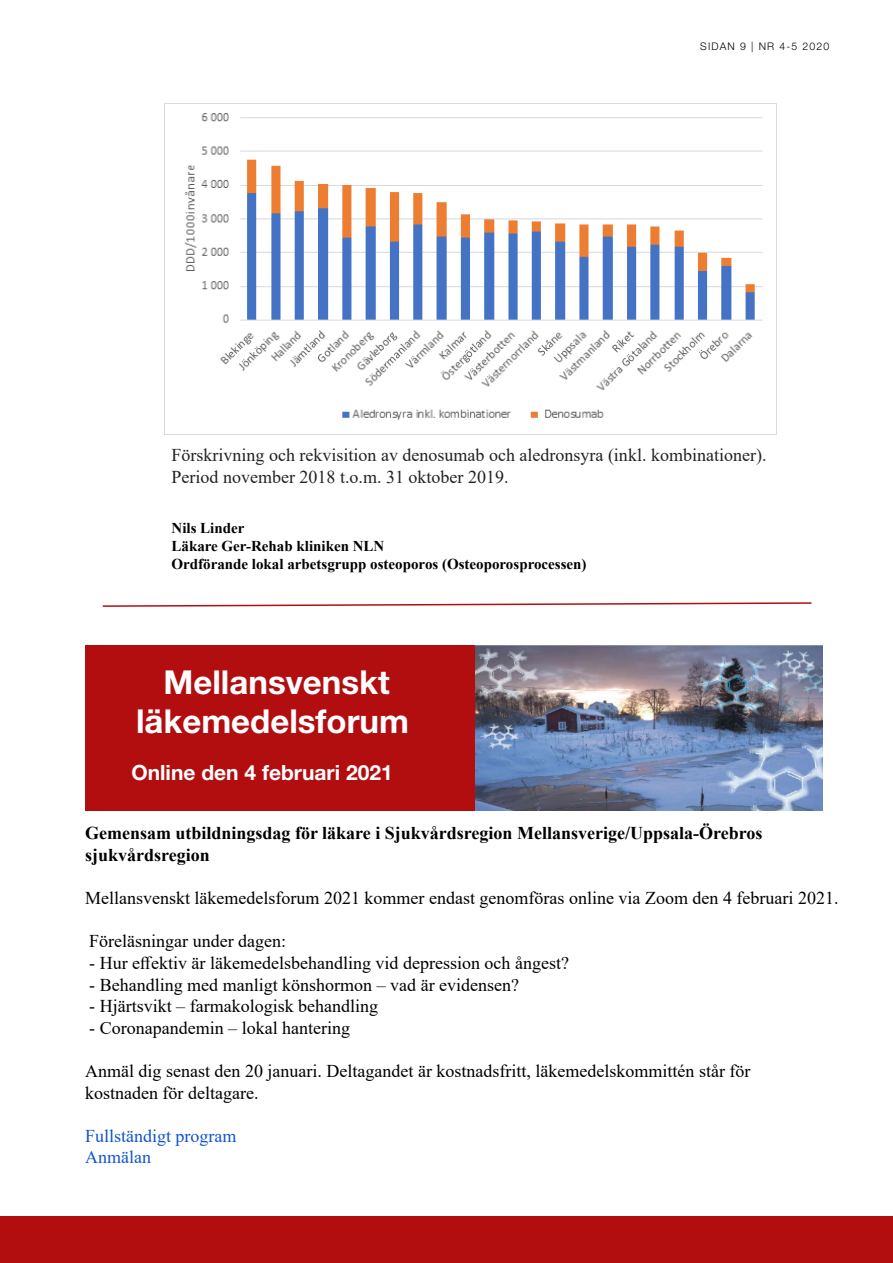
<style>
.page{position:relative;width:893px;height:1263px;background:#fff}
.page>*{position:absolute;margin:0;border:0;box-sizing:border-box;transform-origin:0 0}
.t1{font:700 33px/39.6px "Helvetica Neue LT Pro";color:#fff;text-align:center}
.t2{font:700 21px "Helvetica Neue LT Pro";color:#fff}
.t3{font:18px/21.6px "Times New Roman";color:#000}
.t4{font:18px/21.6px "Times New Roman";color:#222}
.t5{font:700 18px/21.6px "Times New Roman";color:#000}
.t6{font:18px/21.6px "Times New Roman";color:#15c}
.t7{font:700 15px/18px "Times New Roman";color:#000}
.t8{font:300 10.5px "Helvetica Neue LT Pro";letter-spacing:.11em;color:#000}
</style>
<div class="page">
<div style="left:0;top:1217px;width:893px;height:46px;background:#b20e10"></div>
<img style="left:164px;top:104px;width:612px;height:331px">
<img style="left:475px;top:646px;width:347px;height:165px">
<div style="left:85px;top:646px;width:390px;height:165px;background:#b20e10"></div>
<svg style="left:102px;top:602px;width:710px;height:5px"></svg>
<p class="t8" style="left:700px;top:40px;width:130px">SIDAN 9 | NR 4-5 2020</p>
<p class="t4" style="left:171px;top:444px;width:596px">Förskrivning och rekvisition av denosumab och aledronsyra (inkl. kombinationer).<br>Period november 2018 t.o.m. 31 oktober 2019.</p>
<p class="t7" style="left:171px;top:519px;width:417px">Nils Linder<br>Läkare Ger-Rehab kliniken NLN<br>Ordförande lokal arbetsgrupp osteoporos (Osteoporosprocessen)</p>
<h1 class="t1" style="left:136px;top:661px;width:274px">Mellansvenskt läkemedelsforum</h1>
<p class="t2" style="left:131px;top:760px;width:263px">Online den 4 februari 2021</p>
<p class="t5" style="left:85px;top:822px;width:679px">Gemensam utbildningsdag för läkare i Sjukvårdsregion Mellansverige/Uppsala-Örebros sjukvårdsregion</p>
<p class="t3" style="left:85px;top:887px;width:755px">Mellansvenskt läkemedelsforum 2021 kommer endast genomföras online via Zoom den 4 februari 2021.</p>
<p class="t3" style="left:89px;top:930px;width:198px">Föreläsningar under dagen:</p>
<p class="t3" style="left:89px;top:951px;width:481px">- Hur effektiv är läkemedelsbehandling vid depression och ångest?</p>
<p class="t3" style="left:89px;top:973px;width:431px">- Behandling med manligt könshormon – vad är evidensen?</p>
<p class="t3" style="left:89px;top:995px;width:290px">- Hjärtsvikt – farmakologisk behandling</p>
<p class="t3" style="left:89px;top:1016px;width:262px">- Coronapandemin – lokal hantering</p>
<p class="t3" style="left:85px;top:1059px;width:667px">Anmäl dig senast den 20 januari. Deltagandet är kostnadsfritt, läkemedelskommittén står för kostnaden för deltagare.</p>
<p class="t6" style="left:85px;top:1124px;width:153px">Fullständigt program<br>Anmälan</p>
</div>
